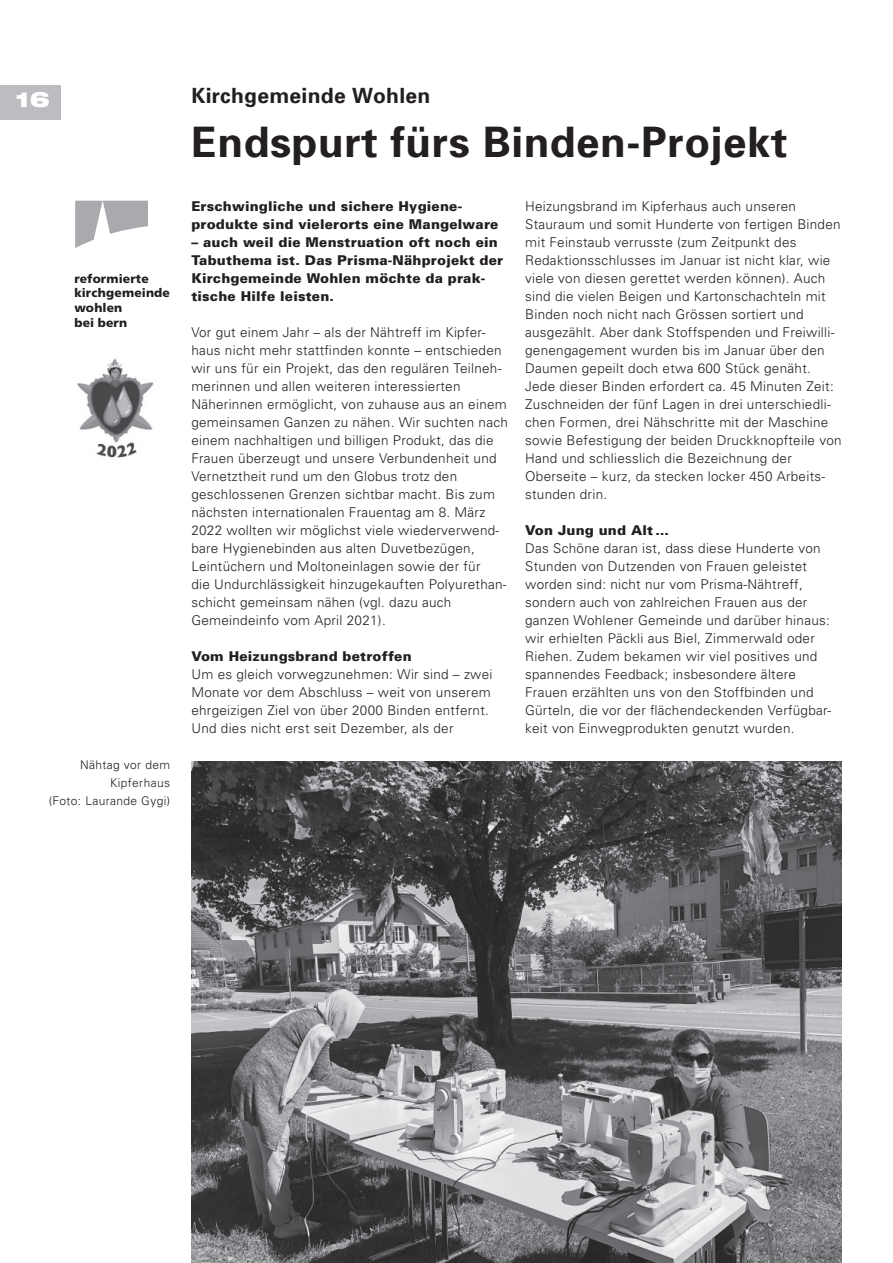
<style>
.page{position:relative;width:893px;height:1263px;background:#fff}
.page>*{position:absolute;margin:0;border:0;box-sizing:border-box;transform-origin:0 0}
.t1{font:700 42px "Univers";letter-spacing:.015em;color:#231f20}
.t2{font:700 21px "Univers";letter-spacing:.015em;color:#231f20}
.t3{font:900 expanded 21px "Helvetica Neue LT Com";color:#fff}
.t4{font:300 13.5px/18px "Univers";letter-spacing:.02em;color:#231f20}
.t5{font:900 13.5px/18px "Univers";letter-spacing:.015em;color:#231f20}
.t6{font:900 12.15px/14.7px "Frutiger";letter-spacing:.01em;color:#231f20}
.t7{font:300 12px/18px "Univers";letter-spacing:.03em;color:#231f20;text-align:right}
</style>
<div class="page">
<div style="left:0;top:85px;width:61px;height:35px;background:#bcbdc0"></div>
<svg style="left:75px;top:201px;width:73px;height:47px"></svg>
<img style="left:191px;top:761px;width:651px;height:502px">
<img style="left:77px;top:358px;width:77px;height:100px">
<h2 class="t3" style="left:15px;top:86px;width:36px">16</h2>
<h2 class="t2" style="left:191px;top:83px;width:240px">Kirchgemeinde Wohlen</h2>
<h1 class="t1" style="left:191px;top:117px;width:597px">Endspurt fürs Binden-Projekt</h1>
<p class="t5" style="left:191px;top:197px;width:309px">Erschwingliche und sichere Hygiene&shy;produkte sind vielerorts eine Mangelware</p>
<p class="t5" style="left:191px;top:233px;width:313px">– auch weil die Menstruation oft noch ein Tabuthema ist. Das Prisma-Nähprojekt der Kirchgemeinde Wohlen möchte da prak&shy;tische Hilfe leisten.</p>
<p class="t4" style="left:191px;top:323px;width:318px">Vor gut einem Jahr – als der Nähtreff im Kipfer&shy;haus nicht mehr stattfinden konnte – entschieden wir uns für ein Projekt, das den regulären Teilneh&shy;merinnen und allen weiteren interessierten Näherinnen ermöglicht, von zuhause aus an einem gemeinsamen Ganzen zu nähen. Wir suchten nach einem nachhaltigen und billigen Produkt, das die Frauen überzeugt und unsere Verbundenheit und Vernetztheit rund um den Globus trotz den geschlossenen Grenzen sichtbar macht. Bis zum nächsten internationalen Frauentag am 8. März 2022 wollten wir möglichst viele wiederverwend&shy;bare Hygienebinden aus alten Duvetbezügen, Leintüchern und Moltoneinlagen sowie der für<br>die Undurchlässigkeit hinzugekauften Polyurethan&shy;schicht gemeinsam nähen (vgl. dazu auch Gemeindeinfo vom April 2021).</p>
<p class="t5" style="left:191px;top:647px;width:222px">Vom Heizungsbrand betroffen</p>
<p class="t4" style="left:191px;top:665px;width:303px">Um es gleich vorwegzunehmen: Wir sind – zwei Monate vor dem Abschluss – weit von unserem ehrgeizigen Ziel von über 2000 Binden entfernt.<br>Und dies nicht erst seit Dezember, als der</p>
<p class="t4" style="left:525px;top:197px;width:318px">Heizungsbrand im Kipferhaus auch unseren Stauraum und somit Hunderte von fertigen Binden mit Feinstaub verrusste (zum Zeitpunkt des Redaktionsschlusses im Januar ist nicht klar, wie viele von diesen gerettet werden können). Auch sind die vielen Beigen und Kartonschachteln mit Binden noch nicht nach Grössen sortiert und ausgezählt. Aber dank Stoffspenden und Freiwilli&shy;genengagement wurden bis im Januar über den Daumen gepeilt doch etwa 600 Stück genäht.<br>Jede dieser Binden erfordert ca. 45 Minuten Zeit:<br>Zuschneiden der fünf Lagen in drei unterschiedli&shy;chen Formen, drei Nähschritte mit der Maschine sowie Befestigung der beiden Druckknopfteile von Hand und schliesslich die Bezeichnung der Oberseite – kurz, da stecken locker 450 Arbeits&shy;stunden drin.</p>
<p class="t5" style="left:525px;top:521px;width:145px">Von Jung und Alt…</p>
<p class="t4" style="left:525px;top:539px;width:308px">Das Schöne daran ist, dass diese Hunderte von Stunden von Dutzenden von Frauen geleistet worden sind: nicht nur vom Prisma-Nähtreff, sondern auch von zahlreichen Frauen aus der ganzen Wohlener Gemeinde und darüber hinaus: wir erhielten Päckli aus Biel, Zimmerwald oder Riehen. Zudem bekamen wir viel positives und spannendes Feedback; insbesondere ältere Frauen erzählten uns von den Stoffbinden und Gürteln, die vor der flächendeckenden Verfügbar&shy;keit von Einwegprodukten genutzt wurden.</p>
<p class="t6" style="left:75px;top:271px;width:97px">reformierte kirchgemeinde wohlen<br>bei bern</p>
<p class="t7" style="left:49px;top:756px;width:123px">Nähtag vor dem<br>Kipferhaus<br>(Foto: Laurande Gygi)</p>
</div>
